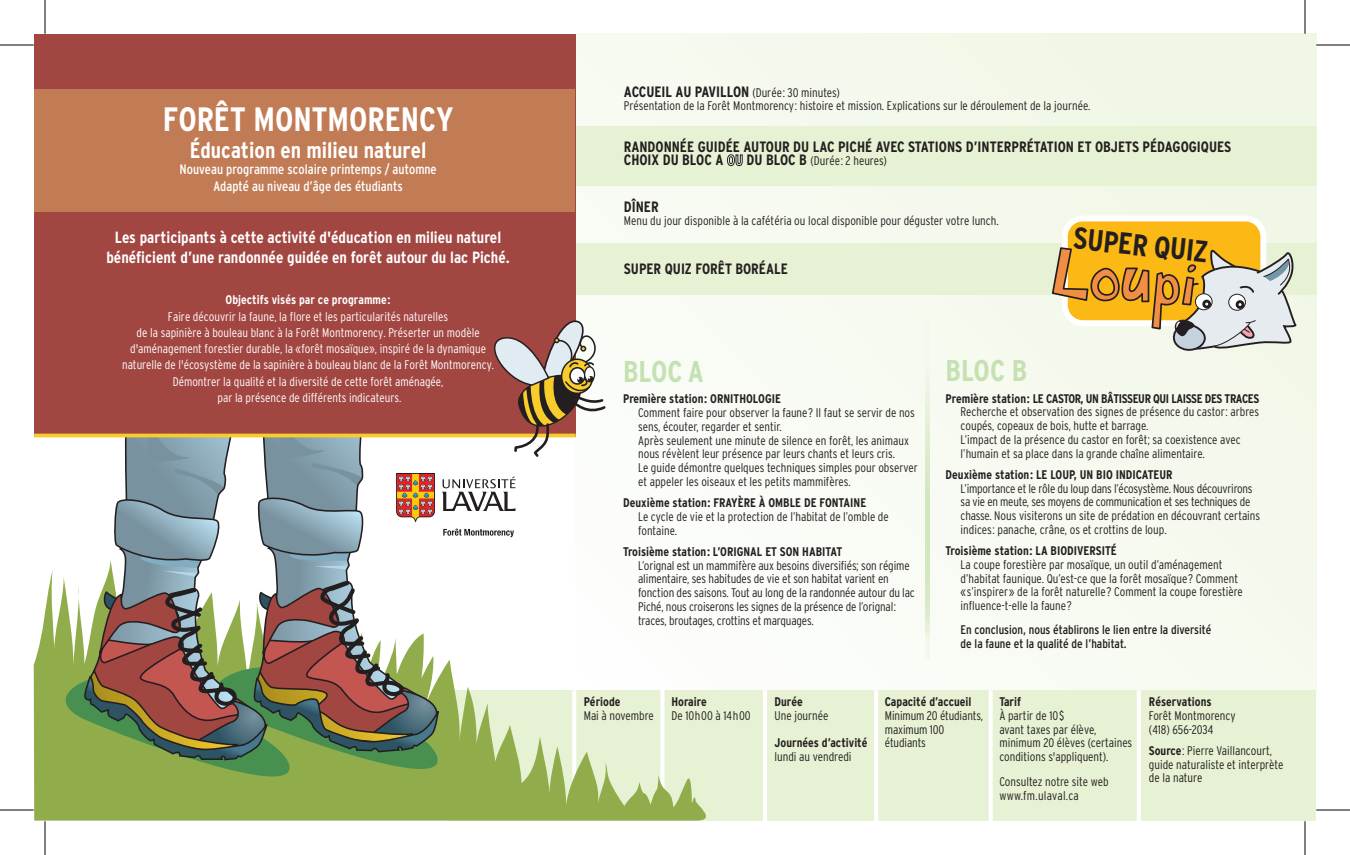
<style>
.page{position:relative;width:1350px;height:855px;background:#fff}
.page>*{position:absolute;margin:0;border:0;box-sizing:border-box;transform-origin:0 0}
.t1{font:700 condensed 33.75px "Interstate";color:#fff}
.t2{font:700 condensed 30.38px "Interstate";color:#231f20}
.t3{font:700 condensed 30px "Interstate";color:#c5e1b2}
.t4{font:700 condensed 22.5px "Interstate";color:#fff}
.t5{font:700 condensed 16.25px/20px "Interstate";color:#fff;text-align:center}
.t6{font:700 condensed 15px/13.8px "Interstate";color:#231f20}
.t7{font:condensed 13.75px/16.2px "Interstate";color:#fff;text-align:center}
.t8{font:300 condensed 12.5px/13.8px "Interstate";color:#231f20}
.t9{font:300 condensed 12.5px/16.2px "Interstate";color:#fff;text-align:center}
.t10{font:300 condensed 12.5px/13.8px "Interstate";letter-spacing:-.02em;color:#231f20}
.t11{font:condensed 12.5px/13.8px "Interstate";color:#231f20}
.t12{font:700 condensed 12.5px/13.8px "Interstate";color:#231f20}
.s1{font-weight:700}
.s2{font-weight:300;font-size:12.5px}
.s3{color:#fff}
.s4{font-weight:300}
</style>
<div class="page">
<div style="left:575px;top:34px;width:741px;height:661px;background:#f7faf1"></div>
<div style="left:448px;top:690px;width:868px;height:131px;background:#e7f1d3"></div>
<div style="left:575px;top:126px;width:741px;height:59px;background:#e7f1d3"></div>
<div style="left:575px;top:243px;width:741px;height:52px;background:#e7f1d3"></div>
<hr style="left:763px;top:690px;width:4px;height:131px;background:#fff">
<hr style="left:874px;top:690px;width:4px;height:131px;background:#fff">
<svg style="left:989px;top:690px;width:4px;height:131px"></svg>
<hr style="left:1137px;top:690px;width:4px;height:131px;background:#fff">
<svg style="left:34px;top:558px;width:685px;height:263px"></svg>
<div style="left:34px;top:34px;width:542px;height:402px;background:#a24642"></div>
<hr style="left:34px;top:434px;width:542px;height:3px;background:#f7cc2b">
<div style="left:34px;top:89px;width:541px;height:122px;background:#c17b55"></div>
<svg style="left:926px;top:385px;width:4px;height:251px"></svg>
<svg style="left:727px;top:154px;width:16px;height:12px"></svg>
<div style="left:1065px;top:218px;width:198px;height:105px;background:#fcb814;border-radius:18px"></div>
<div style="left:1062px;top:216px;width:204px;height:110px;border:6px solid #fff;border-radius:18px"></div>
<svg style="left:1052px;top:246px;width:245px;height:105px"></svg>
<svg style="left:40px;top:320px;width:568px;height:482px"></svg>
<hr style="left:0;top:45px;width:34px;height:1px;background:#000">
<hr style="left:1316px;top:45px;width:34px;height:1px;background:#000">
<hr style="left:0;top:810px;width:34px;height:1px;background:#000">
<hr style="left:1316px;top:810px;width:34px;height:1px;background:#000">
<hr style="left:45px;top:0;width:1px;height:34px;background:#000">
<hr style="left:45px;top:821px;width:1px;height:34px;background:#000">
<hr style="left:1305px;top:0;width:1px;height:34px;background:#000">
<hr style="left:1305px;top:821px;width:1px;height:34px;background:#000">
<p class="t1" style="left:163px;top:100px;width:292px">FORÊT MONTMORENCY</p>
<p class="t4" style="left:190px;top:138px;width:238px">Éducation en milieu naturel</p>
<p class="t7" style="left:179px;top:161px;width:259px">Nouveau programme scolaire printemps / automne<br>Adapté au niveau d’âge des étudiants</p>
<p class="t5" style="left:106px;top:227px;width:405px">Les participants à cette activité d'éducation en milieu naturel bénéficient d’une randonnée guidée en forêt autour du lac Piché.</p>
<p class="t9" style="left:122px;top:292px;width:374px"><span class="s1">Objectifs visés par ce programme:<br></span>Faire découvrir la faune, la flore et les particularités naturelles<br>de la sapinière à bouleau blanc à la Forêt Montmorency. Préserter un modèle d'aménagement forestier durable, la «forêt mosaïque», inspiré de la dynamique naturelle de l'écosystème de la sapinière à bouleau blanc de la Forêt Montmorency.<br>Démontrer la qualité et la diversité de cette forêt aménagée,<br>par la présence de différents indicateurs.</p>
<p class="t6" style="left:624px;top:84px;width:218px">ACCUEIL AU PAVILLON <span class="s2">(Durée: 30 minutes)</span></p>
<p class="t8" style="left:624px;top:99px;width:468px">Présentation de la Forêt Montmorency: histoire et mission. Explications sur le déroulement de la journée.</p>
<p class="t6" style="left:624px;top:139px;width:609px">RANDONNÉE GUIDÉE AUTOUR DU LAC PICHÉ AVEC STATIONS D’INTERPRÉTATION ET OBJETS PÉDAGOGIQUES<br>CHOIX DU BLOC A <span class="s3">OU</span> DU BLOC B <span class="s2">(Durée: 2 heures)</span></p>
<p class="t6" style="left:624px;top:199px;width:36px">DÎNER</p>
<p class="t8" style="left:624px;top:214px;width:376px">Menu du jour disponible à la cafétéria ou local disponible pour déguster votre lunch.</p>
<p class="t6" style="left:624px;top:262px;width:166px">SUPER QUIZ FORÊT BORÉALE</p>
<p class="t2" style="left:1076px;top:221px;width:137px;rotate:6deg">SUPER QUIZ</p>
<p class="t3" style="left:623px;top:355px;width:82px">BLOC A</p>
<p class="t8" style="left:638px;top:392px;width:281px;text-indent:-15px"><span class="s1">Première station: ORNITHOLOGIE<br></span>Comment faire pour observer la faune? Il faut se servir de nos sens, écouter, regarder et sentir.<br>Après seulement une minute de silence en forêt, les animaux nous révèlent leur présence par leurs chants et leurs cris.<br>Le guide démontre quelques techniques simples pour observer et appeler les oiseaux et les petits mammifères.</p>
<p class="t8" style="left:638px;top:496px;width:252px;text-indent:-15px"><span class="s1">Deuxième station: FRAYÈRE À OMBLE DE FONTAINE<br></span>Le cycle de vie et la protection de l’habitat de l’omble de fontaine.</p>
<p class="t8" style="left:638px;top:544px;width:278px;text-indent:-15px"><span class="s1">Troisième station: L’ORIGNAL ET SON HABITAT<br></span>L’orignal est un mammifère aux besoins diversifiés; son régime alimentaire, ses habitudes de vie et son habitat varient en fonction des saisons. Tout au long de la randonnée autour du lac Piché, nous croiserons les signes de la présence de l’orignal: traces, broutages, crottins et marquages.</p>
<p class="t3" style="left:946px;top:354px;width:83px">BLOC B</p>
<p class="t8" style="left:961px;top:391px;width:300px;text-indent:-15px"><span class="s1">Première station: LE CASTOR, UN BÂTISSEUR QUI LAISSE DES TRACES </span>Recherche et observation des signes de présence du castor: arbres coupés, copeaux de bois, hutte et barrage.<br>L’impact de la présence du castor en forêt; sa coexistence avec l’humain et sa place dans la grande chaîne alimentaire.</p>
<p class="t10" style="left:961px;top:467px;width:301px;text-indent:-15px"><span class="s1">Deuxième station: LE LOUP, UN BIO INDICATEUR<br></span>L’importance et le rôle du loup dans l’écosystème. Nous découvrirons sa vie en meute, ses moyens de communication et ses techniques de chasse. Nous visiterons un site de prédation en découvrant certains indices: panache, crâne, os et crottins de loup.</p>
<p class="t8" style="left:961px;top:544px;width:284px;text-indent:-15px"><span class="s1">Troisième station: LA BIODIVERSITÉ<br></span>La coupe forestière par mosaïque, un outil d’aménagement d’habitat faunique. Qu’est-ce que la forêt mosaïque? Comment «s’inspirer» de la forêt naturelle? Comment la coupe forestière influence-t-elle la faune?</p>
<p class="t11" style="left:961px;top:622px;width:252px">En conclusion, nous établirons le lien entre la diversité de la faune et la qualité de l’habitat.</p>
<p class="t8" style="left:584px;top:695px;width:72px"><span class="s1">Période<br></span>Mai à novembre</p>
<p class="t8" style="left:671px;top:695px;width:81px"><span class="s1">Horaire<br></span>De 10h00 à 14h00</p>
<p class="t8" style="left:775px;top:695px;width:55px"><span class="s1">Durée<br></span>Une journée</p>
<p class="t12" style="left:775px;top:736px;width:95px">Journées d’activité <span class="s4">lundi au vendredi</span></p>
<p class="t8" style="left:885px;top:695px;width:100px"><span class="s1">Capacité d’accueil<br></span>Minimum 20 étudiants, maximum 100 étudiants</p>
<p class="t8" style="left:999px;top:695px;width:134px"><span class="s1">Tarif<br></span>À partir de 10$<br>avant taxes par élève, minimum 20 élèves (certaines conditions s'appliquent).</p>
<p class="t8" style="left:999px;top:775px;width:111px">Consultez notre site web www.fm.ulaval.ca</p>
<p class="t8" style="left:1149px;top:695px;width:88px"><span class="s1">Réservations<br></span>Forêt Montmorency (418) 656-2034</p>
<p class="t8" style="left:1149px;top:744px;width:136px"><span class="s1">Source</span>: Pierre Vaillancourt, guide naturaliste et interprète de la nature</p>
</div>
